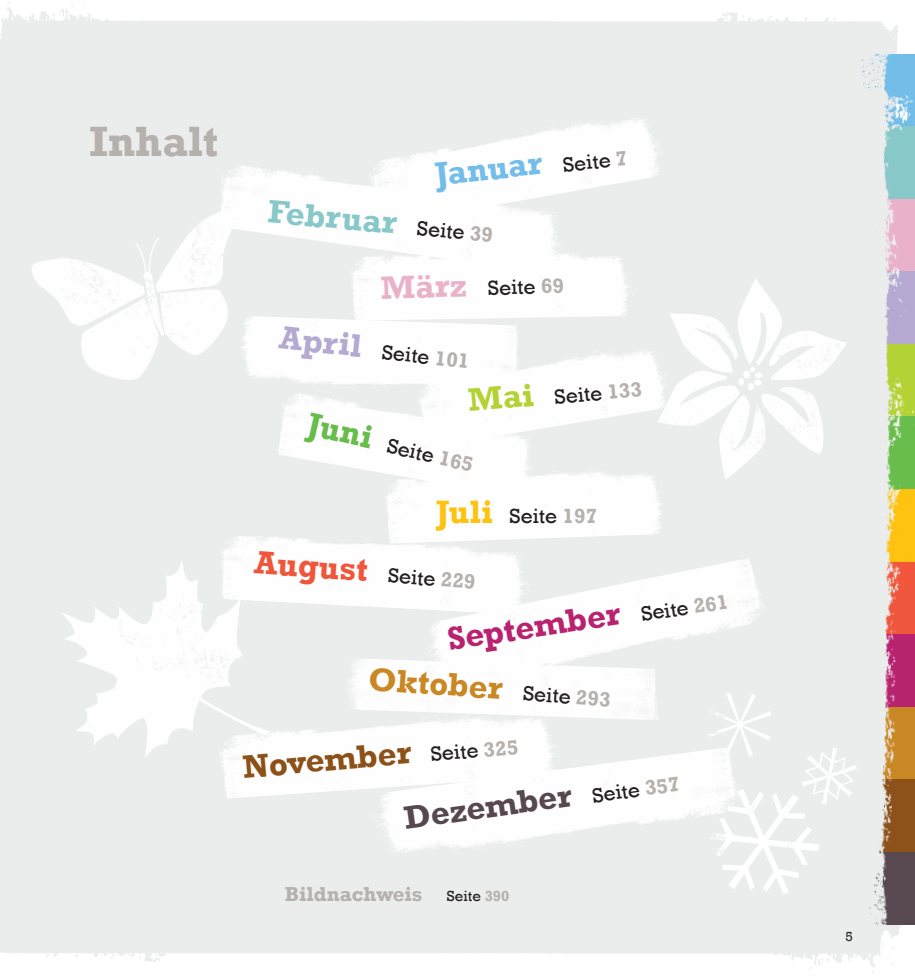
<style>
.page{position:relative;width:915px;height:979px;background:#fff}
.page>*{position:absolute;margin:0;border:0;box-sizing:border-box;transform-origin:0 0}
.t1{font:700 43.5px "Rockwell";color:#b6b1ad}
.t2{font:700 33.15px "Rockwell";color:#b8226f}
.t3{font:700 33.15px "Rockwell";color:#8c5119}
.t4{font:700 33.15px "Rockwell";color:#574850}
.t5{font:700 33.15px "Rockwell";color:#ca8824}
.t6{font:700 33.15px "Rockwell";color:#89c8c9}
.t7{font:700 33.15px "Rockwell";color:#f0563b}
.t8{font:700 33.15px "Rockwell";color:#b5a9d1}
.t9{font:700 33.15px "Rockwell";color:#73bde9}
.t10{font:21px "Rockwell";color:#231f20}
.t11{font:700 20.7px "Rockwell";color:#b6b1ad}
.t12{font:13.5px "Rockwell";color:#231f20}
.s1{font-weight:400;font-size:21px;color:#231f20}
.s2{font-size:21px;color:#b6b1ad}
.s3{font-weight:700;font-size:33.15px;color:#eab1cb}
.s4{font-weight:700;color:#b6b1ad}
.s5{font-weight:700;font-size:33.15px;color:#b3d234}
.s6{font-weight:700;font-size:33.15px;color:#67bd4c}
.s7{font-weight:700;font-size:33.15px;color:#fec210}
.s8{font-weight:400;font-size:20.7px;color:#231f20}
.s9{font-weight:400;font-size:15px;color:#231f20}
.s10{font-size:15px}
</style>
<div class="page">
<img style="left:0;top:1px;width:914px;height:972px">
<img style="left:238px;top:316px;width:289px;height:83px">
<img style="left:342px;top:242px;width:302px;height:79px">
<img style="left:205px;top:152px;width:363px;height:122px">
<img style="left:358px;top:101px;width:319px;height:126px">
<img style="left:861px;top:54px;width:53px;height:870px">
<img style="left:407px;top:333px;width:274px;height:116px">
<img style="left:418px;top:555px;width:358px;height:141px">
<img style="left:209px;top:525px;width:333px;height:90px">
<img style="left:375px;top:460px;width:287px;height:83px">
<img style="left:267px;top:380px;width:284px;height:120px">
<img style="left:208px;top:702px;width:366px;height:97px">
<img style="left:345px;top:658px;width:321px;height:62px">
<img style="left:357px;top:745px;width:393px;height:123px">
<img style="left:707px;top:788px;width:112px;height:106px">
<img style="left:708px;top:692px;width:63px;height:64px">
<img style="left:801px;top:747px;width:56px;height:57px">
<img style="left:59px;top:558px;width:213px;height:203px">
<img style="left:31px;top:258px;width:109px;height:70px">
<img style="left:78px;top:298px;width:82px;height:85px">
<img style="left:140px;top:280px;width:20px;height:56px">
<img style="left:155px;top:209px;width:78px;height:83px">
<img style="left:160px;top:289px;width:74px;height:68px">
<img style="left:736px;top:277px;width:48px;height:89px">
<img style="left:669px;top:313px;width:69px;height:57px">
<img style="left:654px;top:370px;width:87px;height:57px">
<img style="left:765px;top:330px;width:81px;height:50px">
<img style="left:761px;top:387px;width:63px;height:67px">
<img style="left:718px;top:395px;width:50px;height:85px">
<div style="left:743px;top:370px;width:6px;height:8px;background:#fff;border-radius:50%"></div>
<div style="left:754px;top:372px;width:8px;height:6px;background:#fff;border-radius:50%"></div>
<svg style="left:749px;top:367px;width:5px;height:5px"></svg>
<div style="left:747px;top:383px;width:6px;height:7px;background:#fff;border-radius:50%"></div>
<div style="left:754px;top:379px;width:7px;height:6px;background:#fff;border-radius:50%"></div>
<svg style="left:738px;top:378px;width:5px;height:7px"></svg>
<svg style="left:134px;top:235px;width:26px;height:45px"></svg>
<h1 class="t1" style="left:89px;top:115px;width:130px">Inhalt</h1>
<h2 class="t9" style="left:433px;top:154px;width:194px;rotate:-6deg">Januar <span class="s1">Seite</span> <span class="s2">7</span></h2>
<h2 class="t6" style="left:270px;top:191px;width:228px;rotate:5deg">Februar <span class="s1">Seite</span> <span class="s2">39</span></h2>
<p class="t10" style="left:380px;top:280px;width:185px;rotate:-2deg"><span class="s3">März</span> Seite <span class="s4">69</span></p>
<h2 class="t8" style="left:281px;top:317px;width:193px;rotate:6deg">April <span class="s1">Seite</span> <span class="s2">101</span></h2>
<p class="t10" style="left:467px;top:392px;width:175px;rotate:-5deg"><span class="s5">Mai</span> Seite <span class="s4">133</span></p>
<p class="t10" style="left:310px;top:415px;width:171px;rotate:13deg"><span class="s6">Juni</span> Seite <span class="s4">165</span></p>
<p class="t10" style="left:436px;top:503px;width:163px"><span class="s7">Juli</span> Seite <span class="s4">197</span></p>
<h2 class="t7" style="left:256px;top:541px;width:223px;rotate:4deg">August <span class="s8">S</span><span class="s1">eite</span> <span class="s2">229</span></h2>
<h2 class="t2" style="left:445px;top:618px;width:284px;rotate:-8deg">September <span class="s1">Seite</span> <span class="s2">261</span></h2>
<h2 class="t5" style="left:370px;top:658px;width:244px;rotate:4deg">Oktober <span class="s1">Seite</span> <span class="s2">293</span></h2>
<h2 class="t3" style="left:241px;top:746px;width:278px;rotate:-5deg">November <span class="s1">Seite</span> <span class="s2">325</span></h2>
<h2 class="t4" style="left:401px;top:797px;width:279px;rotate:-8deg">Dezember <span class="s1">Seite</span> <span class="s2">357</span></h2>
<p class="t11" style="left:284px;top:881px;width:226px">Bildnachweis <span class="s9">Seite</span> <span class="s10">390</span></p>
<p class="t12" style="left:845px;top:927px;width:9px">5</p>
</div>
